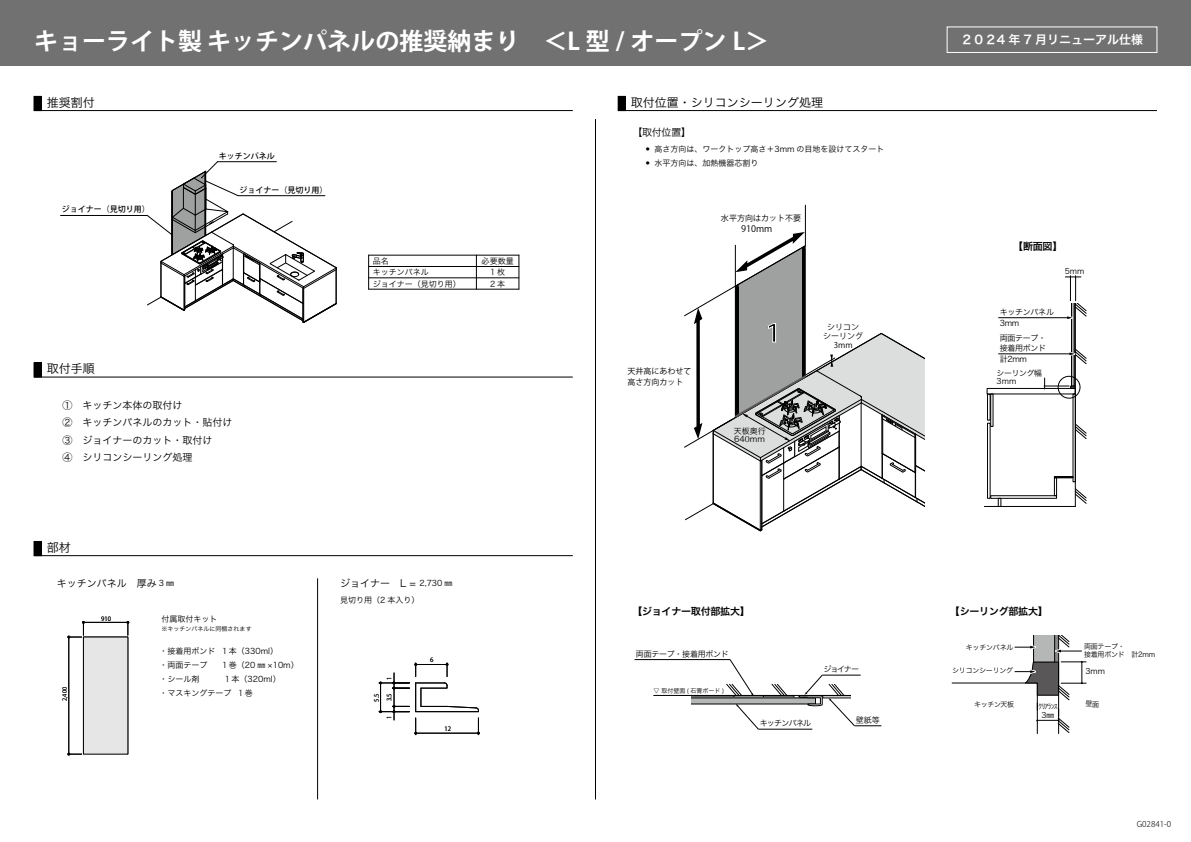
<style>
.page{position:relative;width:1191px;height:842px;background:#fff}
.page>*{position:absolute;margin:0;border:0;box-sizing:border-box;transform-origin:0 0}
.t1{font:500 24.2px "Koz Go Pr 6 N";color:#000}
.t2{font:700 24px "Koz Go Pr 6 N";color:#fff}
.t3{font:12px "Hira Kaku Pro W3";color:#000}
.t4{font:12px "Hira Kaku Pro W6";color:#fff}
.t5{font:10px/17.5px "Hira Kaku Pro W3";color:#000}
.t6{font:10px "Hira Kaku Pro W6";letter-spacing:-.025em;color:#000}
.t7{font:9px "Koz Go Pr 6 N";color:#000}
.t8{font:8.1px "Hira Kaku Pro W3";color:#000}
.t9{font:8px/11.3px "Hira Kaku Pro W3";color:#000}
.t10{font:8px/9px "Koz Go Pr 6 N";color:#000}
.t11{font:8px/11px "Hira Kaku Pro W3";letter-spacing:-.035em;color:#000}
.t12{font:500 8px "Koz Go Pr 6 N";color:#000}
.t13{font:300 8px "Koz Go Pr 6 N";color:#000}
.t14{font:8px "Hira Kaku Pro W3";letter-spacing:-.095em;color:#000}
.t15{font:7.8px/8.2px "Hira Kaku Pro W3";letter-spacing:-.035em;color:#000}
.t16{font:7.8px "Hira Kaku Pro W3";color:#000}
.t17{font:7px/8.4px "Hira Kaku Pro W3";letter-spacing:-.035em;color:#000}
.t18{font:6px "Hira Kaku Pro W3";color:#000}
.t19{font:6px "Koz Go Pr 6 N";color:#000}
.t20{font:5.7px "Koz Go Pr 6 N";color:#000}
.s1{font-size:8px}
.s2{font-family:"Koz Min Pr 6 N"}
</style>
<div class="page">
<div style="left:0;top:0;width:1191px;height:65px;background:#727171"></div>
<hr style="left:60px;top:215px;width:87px;height:1px;background:#000">
<svg style="left:1054px;top:654px;width:4px;height:7px"></svg>
<div style="left:1033px;top:631px;width:21px;height:31px;background:#b5b6b6"></div>
<div style="left:1033px;top:631px;width:21px;height:32px;border:1px solid #000"></div>
<svg style="left:1014px;top:644px;width:22px;height:6px"></svg>
<hr style="left:1058px;top:635px;width:1px;height:99px;background:#000">
<div style="left:1032px;top:630px;width:30px;height:5px;background:#fff"></div>
<svg style="left:1052px;top:635px;width:29px;height:19px"></svg>
<hr style="left:805px;top:205px;width:1px;height:41px;background:#000">
<svg style="left:147px;top:161px;width:190px;height:162px"></svg>
<hr style="left:238px;top:195px;width:87px;height:1px;background:#000">
<hr style="left:1073px;top:302px;width:2px;height:84px;background:#727171">
<hr style="left:1075px;top:302px;width:1px;height:204px;background:#000">
<svg style="left:998px;top:498px;width:3px;height:8px"></svg>
<div style="left:987px;top:423px;width:3px;height:75px;border:1px solid #000"></div>
<div style="left:990px;top:394px;width:3px;height:32px;border:1px solid #000"></div>
<div style="left:987px;top:394px;width:3px;height:26px;border:1px solid #000"></div>
<div style="left:987px;top:388px;width:88px;height:6px;border:1px solid #000"></div>
<hr style="left:984px;top:506px;width:91px;height:1px;background:#000">
<div style="left:1071px;top:301px;width:3px;height:85px;border:1px solid #000"></div>
<div style="left:1058px;top:376px;width:22px;height:22px;border:1px solid #000;border-radius:50%"></div>
<svg style="left:1076px;top:424px;width:10px;height:15px"></svg>
<svg style="left:1054px;top:476px;width:32px;height:27px"></svg>
<svg style="left:1044px;top:378px;width:31px;height:11px"></svg>
<hr style="left:998px;top:317px;width:70px;height:1px;background:#000">
<svg style="left:1065px;top:276px;width:21px;height:45px"></svg>
<hr style="left:998px;top:354px;width:73px;height:1px;background:#000">
<svg style="left:1052px;top:349px;width:34px;height:15px"></svg>
<div style="left:205px;top:172px;width:1px;height:63px;border:1px solid #000"></div>
<div style="left:172px;top:191px;width:1px;height:64px;border:1px solid #000"></div>
<svg style="left:684px;top:232px;width:241px;height:300px"></svg>
<hr style="left:595px;top:119px;width:1px;height:680px;background:#000">
<hr style="left:34px;top:110px;width:539px;height:1px;background:#000">
<div style="left:34px;top:96px;width:7px;height:15px;background:#000"></div>
<div style="left:34px;top:96px;width:8px;height:15px;border:1px solid #000"></div>
<hr style="left:618px;top:110px;width:539px;height:1px;background:#000">
<div style="left:618px;top:96px;width:7px;height:15px;background:#000"></div>
<div style="left:617px;top:96px;width:9px;height:15px;border:1px solid #000"></div>
<hr style="left:34px;top:377px;width:539px;height:1px;background:#000">
<div style="left:34px;top:363px;width:7px;height:14px;background:#000"></div>
<div style="left:34px;top:362px;width:8px;height:16px;border:1px solid #000"></div>
<hr style="left:369px;top:266px;width:150px;height:1px;background:#000">
<hr style="left:369px;top:278px;width:150px;height:1px;background:#000">
<hr style="left:369px;top:289px;width:150px;height:1px;background:#000">
<hr style="left:369px;top:255px;width:150px;height:1px;background:#000">
<hr style="left:518px;top:255px;width:1px;height:34px;background:#000">
<hr style="left:476px;top:255px;width:1px;height:34px;background:#000">
<hr style="left:368px;top:255px;width:1px;height:34px;background:#000">
<hr style="left:217px;top:161px;width:59px;height:1px;background:#000">
<svg style="left:735px;top:704px;width:23px;height:25px"></svg>
<hr style="left:734px;top:696px;width:30px;height:2px;background:#898989">
<div style="left:822px;top:695px;width:35px;height:3px;border:1px solid #000"></div>
<div style="left:679px;top:698px;width:136px;height:6px;background:#b5b6b6"></div>
<svg style="left:798px;top:675px;width:24px;height:31px"></svg>
<svg style="left:726px;top:659px;width:28px;height:36px"></svg>
<svg style="left:772px;top:684px;width:14px;height:11px"></svg>
<hr style="left:653px;top:695px;width:203px;height:1px;background:#000">
<div style="left:674px;top:696px;width:17px;height:16px;background:#fff"></div>
<hr style="left:822px;top:675px;width:38px;height:1px;background:#000">
<hr style="left:758px;top:729px;width:54px;height:1px;background:#000">
<hr style="left:634px;top:659px;width:96px;height:1px;background:#000">
<svg style="left:828px;top:684px;width:53px;height:43px"></svg>
<div style="left:946px;top:27px;width:211px;height:26px;border:1px solid #fff"></div>
<hr style="left:317px;top:578px;width:1px;height:221px;background:#000">
<hr style="left:34px;top:555px;width:539px;height:1px;background:#000">
<div style="left:34px;top:541px;width:7px;height:15px;background:#000"></div>
<div style="left:34px;top:541px;width:8px;height:15px;border:1px solid #000"></div>
<hr style="left:379px;top:711px;width:30px;height:1px;background:#000">
<hr style="left:379px;top:683px;width:30px;height:1px;background:#000">
<svg style="left:379px;top:681px;width:3px;height:32px"></svg>
<div style="left:83px;top:637px;width:45px;height:117px;background:#e6e6e6"></div>
<div style="left:83px;top:637px;width:45px;height:117px;border:1px solid #000"></div>
<hr style="left:69px;top:637px;width:1px;height:117px;background:#000">
<hr style="left:83px;top:622px;width:45px;height:1px;background:#000">
<svg style="left:126px;top:621px;width:3px;height:14px"></svg>
<svg style="left:67px;top:621px;width:18px;height:17px"></svg>
<svg style="left:67px;top:753px;width:15px;height:2px"></svg>
<svg style="left:392px;top:663px;width:88px;height:72px"></svg>
<svg style="left:951px;top:661px;width:136px;height:73px"></svg>
<p class="t2" style="left:34px;top:28px;width:736px">キョーライト製 キッチンパネルの推奨納まり　＜L 型 / オープン L＞</p>
<p class="t3" style="left:47px;top:92px;width:49px">推奨割付</p>
<p class="t3" style="left:631px;top:92px;width:193px">取付位置・シリコンシーリング処理</p>
<p class="t12" style="left:219px;top:151px;width:57px">キッチンパネル</p>
<p class="t12" style="left:62px;top:205px;width:89px">ジョイナー（見切り用）</p>
<p class="t12" style="left:239px;top:185px;width:89px">ジョイナー（見切り用）</p>
<p class="t3" style="left:47px;top:358px;width:49px">取付手順</p>
<p class="t5" style="left:62px;top:395px;width:171px">① キッチン本体の取付け<br>② キッチンパネルのカット・貼付け<br>③ ジョイナーのカット・取付け<br>④ シリコンシーリング処理</p>
<p class="t9" style="left:373px;top:255px;width:89px">品名<br>キッチンパネル<br>ジョイナー（見切り用）</p>
<p class="t9" style="left:481px;top:255px;width:33px;text-align:center">必要数量<br>1枚<br>2本</p>
<p class="t3" style="left:47px;top:537px;width:25px">部材</p>
<p class="t5" style="left:57px;top:574px;width:119px">キッチンパネル　厚み <span class="s1">3 ㎜</span></p>
<p class="t5" style="left:340px;top:574px;width:114px">ジョイナー　L = <span class="s1">2,730 ㎜</span></p>
<p class="t9" style="left:340px;top:594px;width:81px">見切り用（2 本入り）</p>
<p class="t20" style="left:62px;top:701px;width:15px;rotate:-90deg">2,400</p>
<p class="t19" style="left:101px;top:615px;width:11px">910</p>
<p class="t9" style="left:162px;top:613px;width:57px">付属取付キット</p>
<p class="t9" style="left:160px;top:643px;width:141px;line-height:14px">・接着用ボンド １本（330ml）<br>・両面テープ　 １巻（20 ㎜ ×10m）・シール剤　</p>
<p class="t18" style="left:162px;top:624px;width:91px">※キッチンパネルに同梱されます</p>
<p class="t9" style="left:160px;top:671px;width:123px;line-height:14px;text-indent:64px">１本（320ml）・マスキングテープ １巻</p>
<p class="t19" style="left:386px;top:680px;width:5px;rotate:-90deg">1</p>
<p class="t19" style="left:386px;top:701px;width:9px;rotate:-90deg">3.5</p>
<p class="t19" style="left:373px;top:702px;width:9px;rotate:-90deg">5.5</p>
<p class="t19" style="left:386px;top:719px;width:5px;rotate:-90deg">1</p>
<p class="t19" style="left:430px;top:656px;width:5px">6</p>
<p class="t19" style="left:444px;top:725px;width:8px">12</p>
<p class="t5" style="left:632px;top:123px;width:60px">【取付位置】</p>
<p class="t9" style="left:643px;top:142px;width:242px">• 高さ方向は、ワークトップ高さ＋3mm の目地を設けてスタート</p>
<p class="t9" style="left:643px;top:156px;width:116px">• 水平方向は、加熱機器芯割り</p>
<p class="t10" style="left:721px;top:213px;width:81px">水平方向はカット不要</p>
<p class="t7" style="left:741px;top:224px;width:33px">910mm</p>
<p class="t10" style="left:627px;top:366px;width:65px;line-height:11px">天井高にあわせて高さ方向カット</p>
<p class="t1" style="left:761px;top:319px;width:26px">１</p>
<p class="t9" style="left:734px;top:424px;width:33px">天板奥行</p>
<p class="t8" style="left:734px;top:432px;width:32px">64<span class="s2">0</span>mm</p>
<p class="t10" style="left:823px;top:323px;width:41px;text-align:center">シリコンシーリング<br>3mm</p>
<p class="t6" style="left:632px;top:603px;width:119px">【ジョイナー取付部拡大】</p>
<p class="t11" style="left:636px;top:647px;width:94px">両面テープ・接着用ボンド</p>
<p class="t18" style="left:653px;top:686px;width:72px">▽ 取付壁面 ( 石膏ボード )</p>
<p class="t9" style="left:823px;top:663px;width:37px">ジョイナー</p>
<p class="t14" style="left:759px;top:716px;width:53px">キッチンパネル</p>
<p class="t9" style="left:856px;top:713px;width:26px">壁紙等</p>
<p class="t4" style="left:961px;top:29px;width:184px">２０２4 年 7 月リニューアル仕様</p>
<p class="t6" style="left:1013px;top:237px;width:51px">【断面図】</p>
<p class="t16" style="left:1064px;top:264px;width:21px">5mm</p>
<p class="t11" style="left:999px;top:306px;width:56px">キッチンパネル<br>3mm</p>
<p class="t11" style="left:999px;top:333px;width:48px;line-height:9.6px">両面テープ・接着用ボンド</p>
<p class="t9" style="left:999px;top:353px;width:29px">計2mm</p>
<p class="t15" style="left:996px;top:369px;width:47px">シーリング幅<br>3mm</p>
<p class="t6" style="left:950px;top:603px;width:99px">【シーリング部拡大】</p>
<p class="t17" style="left:966px;top:642px;width:49px">キッチンパネル</p>
<p class="t17" style="left:952px;top:666px;width:63px">シリコンシーリング</p>
<p class="t17" style="left:1084px;top:641px;width:73px">両面テープ・<br>接着用ボンド　計2mm</p>
<p class="t16" style="left:1085px;top:664px;width:21px">3mm</p>
<p class="t17" style="left:974px;top:699px;width:42px">キッチン天板</p>
<p class="t17" style="left:1038px;top:701px;width:21px">ｸﾘｱﾗﾝｽ</p>
<p class="t16" style="left:1041px;top:708px;width:14px">3㎜</p>
<p class="t13" style="left:1136px;top:819px;width:36px">G02841-0</p>
</div>
